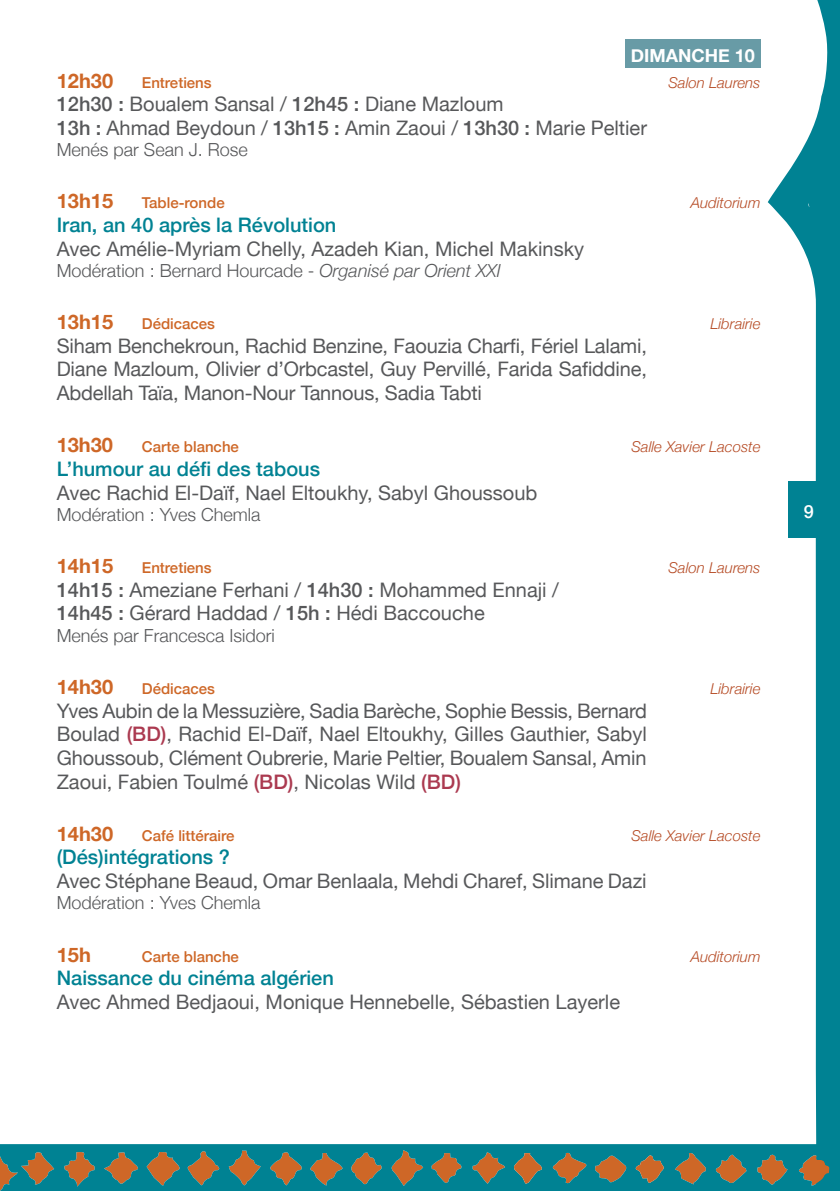
<style>
.page{position:relative;width:840px;height:1191px;background:#fff}
.page>*{position:absolute;margin:0;border:0;box-sizing:border-box;transform-origin:0 0}
.t1{font:20px/23.6px "Helvetica Neue";color:#57585a}
.t2{font:500 20px "Helvetica Neue";color:#008293}
.t3{font:700 20px "Helvetica Neue";color:#ce6727}
.t4{font:300 18px "Helvetica Neue";color:#57585a}
.t5{font:700 18px "Helvetica Neue";color:#fff}
.t6{font:500 18px "Helvetica Neue";color:#fff}
.t7{font:italic 300 15px "Helvetica Neue";color:#b64c26}
.t8{font:500 15px "Helvetica Neue";color:#ce6727}
.s1{font-weight:500}
.s2{font-style:italic}
.s3{font-weight:500;color:#ab3a50}
</style>
<div class="page">
<svg style="left:760px;top:0;width:79px;height:1144px"></svg>
<svg style="left:0;top:1144px;width:839px;height:47px;background:#387c77"></svg>
<div style="left:788px;top:480px;width:51px;height:57px;background:#008293"></div>
<div style="left:624px;top:39px;width:136px;height:29px;background:#689ba6"></div>
<p class="t5" style="left:630px;top:42px;width:126px">DIMANCHE 10</p>
<p class="t3" style="left:57px;top:65px;width:58px">12h30</p>
<p class="t8" style="left:142px;top:70px;width:71px">Entretiens</p>
<p class="t7" style="left:668px;top:70px;width:93px">Salon Laurens</p>
<p class="t1" style="left:57px;top:93px;width:591px"><span class="s1">12h30 :</span> Boualem Sansal / <span class="s1">12h45 :</span> Diane Mazloum<br><span class="s1">13h :</span> Ahmad Beydoun / <span class="s1">13h15 :</span> Amin Zaoui / <span class="s1">13h30 :</span> Marie Peltier</p>
<p class="t4" style="left:57px;top:135px;width:192px">Menés par Sean J. Rose</p>
<p class="t3" style="left:57px;top:185px;width:58px">13h15</p>
<p class="t8" style="left:142px;top:191px;width:84px">Table-ronde</p>
<p class="t7" style="left:690px;top:191px;width:71px">Auditorium</p>
<p class="t2" style="left:57px;top:209px;width:281px">Iran, an 40 après la Révolution</p>
<p class="t1" style="left:57px;top:238px;width:528px">Avec Amélie-Myriam Chelly, Azadeh Kian, Michel Makinsky</p>
<p class="t4" style="left:57px;top:256px;width:445px">Modération : Bernard Hourcade - <span class="s2">Organisé par Orient XXI</span></p>
<p class="t3" style="left:57px;top:306px;width:58px">13h15</p>
<p class="t8" style="left:142px;top:312px;width:75px">Dédicaces</p>
<p class="t7" style="left:710px;top:312px;width:52px">Librairie</p>
<p class="t1" style="left:57px;top:335px;width:591px;text-align:justify">Siham Benchekroun, Rachid Benzine, Faouzia Charfi, Fériel Lalami, Diane Mazloum, Olivier d’Orbcastel, Guy Pervillé, Farida Safiddine, Abdellah Taïa, Manon-Nour Tannous, Sadia Tabti</p>
<p class="t3" style="left:57px;top:429px;width:58px">13h30</p>
<p class="t8" style="left:142px;top:435px;width:98px">Carte blanche</p>
<p class="t7" style="left:631px;top:435px;width:130px">Salle Xavier Lacoste</p>
<p class="t2" style="left:57px;top:453px;width:265px">L’humour au défi des tabous</p>
<p class="t1" style="left:57px;top:482px;width:482px">Avec Rachid El-Daïf, Nael Eltoukhy, Sabyl Ghoussoub</p>
<p class="t4" style="left:57px;top:500px;width:205px">Modération : Yves Chemla</p>
<p class="t3" style="left:57px;top:550px;width:58px">14h15</p>
<p class="t8" style="left:142px;top:556px;width:71px">Entretiens</p>
<p class="t7" style="left:668px;top:556px;width:93px">Salon Laurens</p>
<p class="t1" style="left:57px;top:579px;width:503px"><span class="s1">14h15 :</span> Ameziane Ferhani / <span class="s1">14h30 :</span> Mohammed Ennaji /<br><span class="s1">14h45 :</span> Gérard Haddad / <span class="s1">15h :</span> Hédi Baccouche</p>
<p class="t4" style="left:57px;top:621px;width:219px">Menés par Francesca Isidori</p>
<p class="t3" style="left:57px;top:671px;width:58px">14h30</p>
<p class="t8" style="left:142px;top:676px;width:75px">Dédicaces</p>
<p class="t7" style="left:710px;top:677px;width:52px">Librairie</p>
<p class="t1" style="left:57px;top:700px;width:591px;text-align:justify">Yves Aubin de la Messuzière, Sadia Barèche, Sophie Bessis, Bernard Boulad <span class="s3">(BD)</span>, Rachid El-Daïf, Nael Eltoukhy, Gilles Gauthier, Sabyl Ghoussoub, Clément Oubrerie, Marie Peltier, Boualem Sansal, Amin Zaoui, Fabien Toulmé <span class="s3">(BD)</span>, Nicolas Wild <span class="s3">(BD)</span></p>
<p class="t3" style="left:57px;top:818px;width:58px">14h30</p>
<p class="t8" style="left:142px;top:823px;width:94px">Café littéraire</p>
<p class="t7" style="left:631px;top:823px;width:130px">Salle Xavier Lacoste</p>
<p class="t2" style="left:57px;top:841px;width:175px">(Dés)intégrations ?</p>
<p class="t1" style="left:57px;top:870px;width:591px">Avec Stéphane Beaud, Omar Benlaala, Mehdi Charef, Slimane Dazi</p>
<p class="t4" style="left:57px;top:888px;width:205px">Modération : Yves Chemla</p>
<p class="t3" style="left:57px;top:939px;width:36px">15h</p>
<p class="t8" style="left:142px;top:944px;width:98px">Carte blanche</p>
<p class="t7" style="left:690px;top:944px;width:71px">Auditorium</p>
<p class="t2" style="left:57px;top:962px;width:278px">Naissance du cinéma algérien</p>
<p class="t1" style="left:57px;top:991px;width:564px">Avec Ahmed Bedjaoui, Monique Hennebelle, Sébastien Layerle</p>
<p class="t6" style="left:803px;top:497px;width:12px">9</p>
</div>
